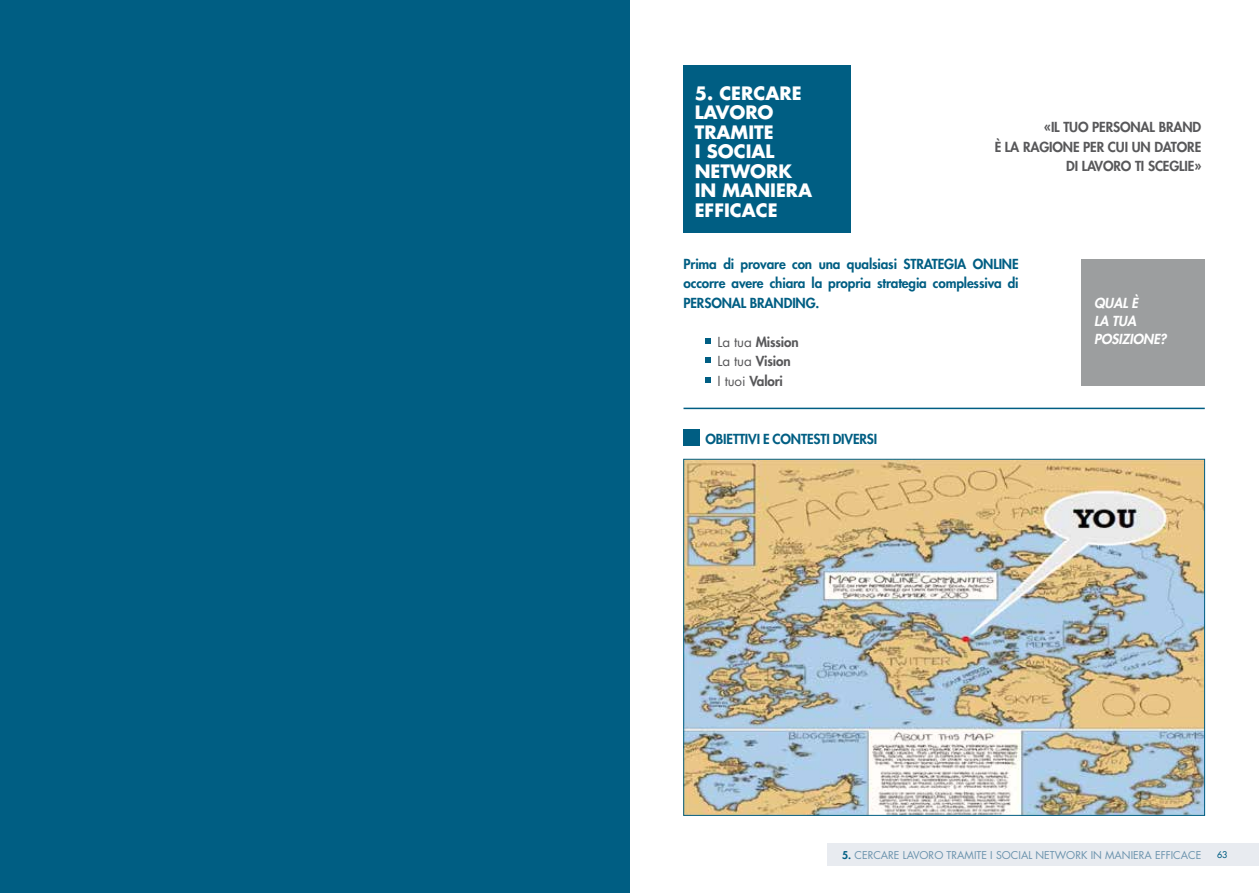
<style>
.page{position:relative;width:1259px;height:893px;background:#fff}
.page>*{position:absolute;margin:0;border:0;box-sizing:border-box;transform-origin:0 0}
.t1{font:700 18px/19.5px "Futura Std";color:#fff}
.t2{font:800 13.5px/19.5px "Futura";letter-spacing:-.01em;color:#005e83;text-align:justify}
.t3{font:800 13.5px/19.5px "Futura";letter-spacing:-.01em;color:#58585a}
.t4{font:italic 800 13.5px/18px "Futura";letter-spacing:-.01em;color:#fff}
.t5{font:10.5px "Futura Std";color:#6b93ad}
.t6{font:500 9px "Futura Std";color:#005e83}
.s1{font-weight:400}
.s2{font-weight:800;color:#005e83}
</style>
<div class="page">
<div style="left:827px;top:843px;width:432px;height:22px;background:#e8ebf0"></div>
<div style="left:0;top:0;width:629px;height:893px;background:#005e83"></div>
<div style="left:683px;top:65px;width:167px;height:167px;background:#005e83"></div>
<div style="left:1081px;top:259px;width:123px;height:127px;background:#9c9e9f"></div>
<svg style="left:705px;top:338px;width:5px;height:6px"></svg>
<svg style="left:705px;top:357px;width:5px;height:6px"></svg>
<svg style="left:705px;top:377px;width:5px;height:5px"></svg>
<div style="left:683px;top:429px;width:16px;height:17px;background:#005e83"></div>
<img style="left:685px;top:461px;width:517px;height:352px">
<hr style="left:683px;top:408px;width:521px;height:1px;background:#005e83">
<h1 class="t1" style="left:695px;top:83px;width:119px">5. CERCARE<br>LAVORO<br>TRAMITE<br>I SOCIAL<br>NETWORK<br>IN MANIERA<br>EFFICACE</h1>
<p class="t3" style="left:994px;top:117px;width:208px;text-align:right">«IL TUO PERSONAL BRAND<br>È LA RAGIONE PER CUI UN DATORE<br>DI LAVORO TI SCEGLIE»</p>
<p class="t2" style="left:683px;top:254px;width:337px">Prima di provare con una qualsiasi STRATEGIA ONLINE occorre avere chiara la propria strategia complessiva di PERSONAL BRANDING.</p>
<p class="t3" style="left:717px;top:332px;width:83px"><span class="s1">La tua</span> Mission<br><span class="s1">La tua</span> Vision<br><span class="s1">I tuoi</span> Valori</p>
<p class="t2" style="left:705px;top:429px;width:173px">OBIETTIVI E CONTESTI DIVERSI</p>
<p class="t4" style="left:1094px;top:294px;width:74px">QUAL È<br>LA TUA<br>POSIZIONE?</p>
<p class="t5" style="left:842px;top:848px;width:360px"><span class="s2">5.</span> CERCARE LAVORO TRAMITE I SOCIAL NETWORK IN MANIERA EFFICACE</p>
<p class="t6" style="left:1217px;top:849px;width:12px">63</p>
</div>
